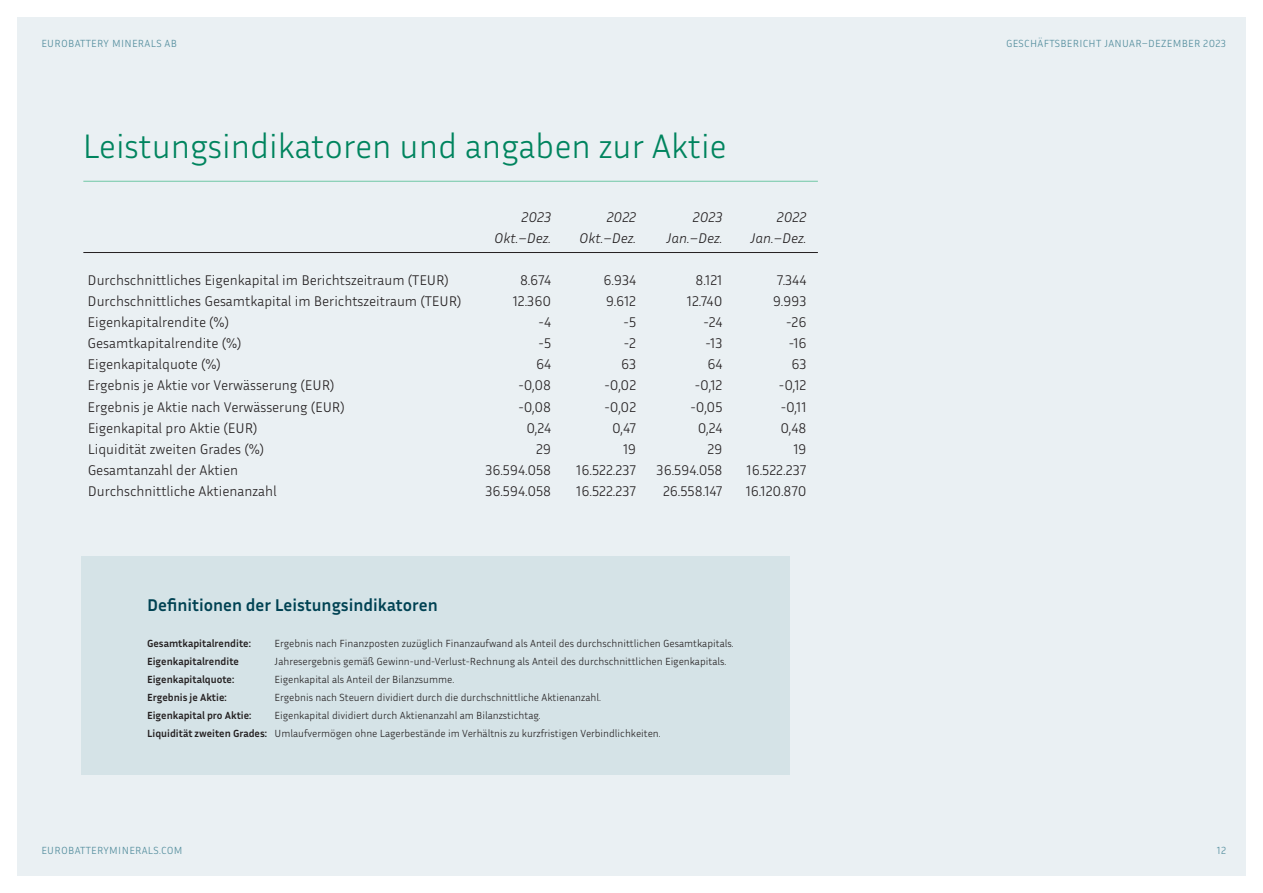
<style>
.page{position:relative;width:1263px;height:893px;background:#fff}
.page>*{position:absolute;margin:0;border:0;box-sizing:border-box;transform-origin:0 0}
.t1{font:300 34.5px "Inria Sans";color:#00845e}
.t2{font:700 17.25px "Inria Sans";color:#004253}
.t3{font:300 14.25px "Inria Sans";color:#231f20}
.t4{font:italic 300 14.25px "Inria Sans";color:#231f20}
.t5{font:300 10.5px/18px "Inria Sans";color:#231f20}
.t6{font:700 10.5px "Inria Sans";color:#231f20}
.t7{font:300 10.5px "Inria Sans";letter-spacing:.03em;color:#518c9c}
.s1{font-weight:700}
</style>
<div class="page">
<div style="left:17px;top:17px;width:1229px;height:859px;background:#eaf0f3"></div>
<hr style="left:83px;top:181px;width:735px;height:1px;background:#70c7a5">
<hr style="left:83px;top:252px;width:735px;height:1px;background:#231f20">
<div style="left:81px;top:556px;width:709px;height:219px;background:#d5e3e7"></div>
<p class="t7" style="left:41px;top:36px;width:137px">EUROBATTERY MINERALS AB</p>
<h1 class="t1" style="left:82px;top:124px;width:646px">Leistungsindikatoren und angaben zur Aktie</h1>
<p class="t4" style="left:521px;top:208px;width:31px">2023</p>
<p class="t4" style="left:607px;top:208px;width:31px">2022</p>
<p class="t4" style="left:693px;top:208px;width:31px">2023</p>
<p class="t4" style="left:777px;top:208px;width:31px">2022</p>
<p class="t4" style="left:494px;top:229px;width:58px">Okt.–Dez.</p>
<p class="t4" style="left:579px;top:229px;width:58px">Okt.–Dez.</p>
<p class="t4" style="left:666px;top:229px;width:58px">Jan.–Dez.</p>
<p class="t4" style="left:750px;top:229px;width:58px">Jan.–Dez.</p>
<p class="t3" style="left:88px;top:271px;width:363px">Durchschnittliches Eigenkapital im Berichtszeitraum (TEUR)</p>
<p class="t3" style="left:520px;top:271px;width:33px">8.674</p>
<p class="t3" style="left:603px;top:271px;width:34px">6.934</p>
<p class="t3" style="left:696px;top:271px;width:28px">8.121</p>
<p class="t3" style="left:777px;top:271px;width:31px">7.344</p>
<p class="t3" style="left:88px;top:292px;width:375px">Durchschnittliches Gesamtkapital im Berichtszeitraum (TEUR)</p>
<p class="t3" style="left:513px;top:292px;width:40px">12.360</p>
<p class="t3" style="left:606px;top:292px;width:31px">9.612</p>
<p class="t3" style="left:687px;top:292px;width:37px">12.740</p>
<p class="t3" style="left:773px;top:292px;width:35px">9.993</p>
<p class="t3" style="left:88px;top:313px;width:143px">Eigenkapitalrendite (%)</p>
<p class="t3" style="left:539px;top:313px;width:14px">-4</p>
<p class="t3" style="left:624px;top:313px;width:14px">-5</p>
<p class="t3" style="left:703px;top:313px;width:21px">-24</p>
<p class="t3" style="left:786px;top:313px;width:22px">-26</p>
<p class="t3" style="left:88px;top:334px;width:155px">Gesamtkapitalrendite (%)</p>
<p class="t3" style="left:538px;top:334px;width:14px">-5</p>
<p class="t3" style="left:624px;top:334px;width:14px">-2</p>
<p class="t3" style="left:705px;top:334px;width:18px">-13</p>
<p class="t3" style="left:789px;top:334px;width:19px">-16</p>
<p class="t3" style="left:88px;top:355px;width:135px">Eigenkapitalquote (%)</p>
<p class="t3" style="left:536px;top:355px;width:17px">64</p>
<p class="t3" style="left:621px;top:355px;width:17px">63</p>
<p class="t3" style="left:707px;top:355px;width:17px">64</p>
<p class="t3" style="left:791px;top:355px;width:17px">63</p>
<p class="t3" style="left:88px;top:376px;width:248px">Ergebnis je Aktie vor Verwässerung (EUR)</p>
<p class="t3" style="left:518px;top:376px;width:34px">-0,08</p>
<p class="t3" style="left:604px;top:376px;width:33px">-0,02</p>
<p class="t3" style="left:695px;top:376px;width:29px">-0,12</p>
<p class="t3" style="left:779px;top:376px;width:29px">-0,12</p>
<p class="t3" style="left:88px;top:397px;width:259px">Ergebnis je Aktie nach Verwässerung (EUR)</p>
<p class="t3" style="left:518px;top:397px;width:34px">-0,08</p>
<p class="t3" style="left:604px;top:397px;width:33px">-0,02</p>
<p class="t3" style="left:690px;top:397px;width:34px">-0,05</p>
<p class="t3" style="left:781px;top:397px;width:27px">-0,11</p>
<p class="t3" style="left:88px;top:418px;width:171px">Eigenkapital pro Aktie (EUR)</p>
<p class="t3" style="left:526px;top:418px;width:26px">0,24</p>
<p class="t3" style="left:612px;top:418px;width:26px">0,47</p>
<p class="t3" style="left:698px;top:418px;width:26px">0,24</p>
<p class="t3" style="left:780px;top:418px;width:28px">0,48</p>
<p class="t3" style="left:88px;top:439px;width:178px">Liquidität zweiten Grades (%)</p>
<p class="t3" style="left:536px;top:439px;width:16px">29</p>
<p class="t3" style="left:623px;top:439px;width:15px">19</p>
<p class="t3" style="left:708px;top:439px;width:16px">29</p>
<p class="t3" style="left:793px;top:439px;width:15px">19</p>
<p class="t3" style="left:88px;top:460px;width:152px">Gesamtanzahl der Aktien</p>
<p class="t3" style="left:485px;top:460px;width:67px">36.594.058</p>
<p class="t3" style="left:576px;top:460px;width:61px">16.522.237</p>
<p class="t3" style="left:657px;top:460px;width:67px">36.594.058</p>
<p class="t3" style="left:747px;top:460px;width:61px">16.522.237</p>
<p class="t3" style="left:88px;top:481px;width:190px">Durchschnittliche Aktienanzahl</p>
<p class="t3" style="left:485px;top:481px;width:67px">36.594.058</p>
<p class="t3" style="left:576px;top:481px;width:61px">16.522.237</p>
<p class="t3" style="left:663px;top:481px;width:61px">26.558.147</p>
<p class="t3" style="left:746px;top:481px;width:62px">16.120.870</p>
<p class="t2" style="left:147px;top:594px;width:292px">Definitionen der Leistungsindikatoren</p>
<p class="t6" style="left:147px;top:637px;width:105px">Gesamtkapitalrendite:</p>
<p class="t5" style="left:275px;top:634px;width:460px">Ergebnis nach Finanzposten zuzüglich Finanzaufwand als Anteil des durchschnittlichen Gesamtkapitals.</p>
<p class="t6" style="left:147px;top:655px;width:93px">Eigenkapitalrendite</p>
<p class="t5" style="left:275px;top:652px;width:453px">Jahresergebnis gemäß Gewinn-und-Verlust-Rechnung als Anteil des durchschnittlichen Eigenkapitals.</p>
<p class="t6" style="left:147px;top:673px;width:89px">Eigenkapitalquote:</p>
<p class="t5" style="left:275px;top:670px;width:181px">Eigenkapital als Anteil der Bilanzsumme.</p>
<p class="t6" style="left:147px;top:691px;width:81px">Ergebnis je Aktie:</p>
<p class="t5" style="left:275px;top:688px;width:328px">Ergebnis nach Steuern dividiert durch die durchschnittliche Aktienanzahl.</p>
<p class="t6" style="left:147px;top:709px;width:106px">Eigenkapital pro Aktie:</p>
<p class="t5" style="left:147px;top:706px;width:515px;text-indent:128px">Eigenkapital dividiert durch Aktienanzahl am Bilanzstichtag.<br><span class="s1">Liquidität zweiten Grades:</span> Umlaufvermögen ohne Lagerbestände im Verhältnis zu kurzfristigen Verbindlichkeiten.</p>
<p class="t7" style="left:41px;top:843px;width:143px">EUROBATTERYMINERALS.COM</p>
<p class="t7" style="left:1006px;top:36px;width:222px">GESCHÄFTSBERICHT JANUAR–DEZEMBER 2023</p>
<p class="t7" style="left:1217px;top:843px;width:11px">12</p>
</div>
